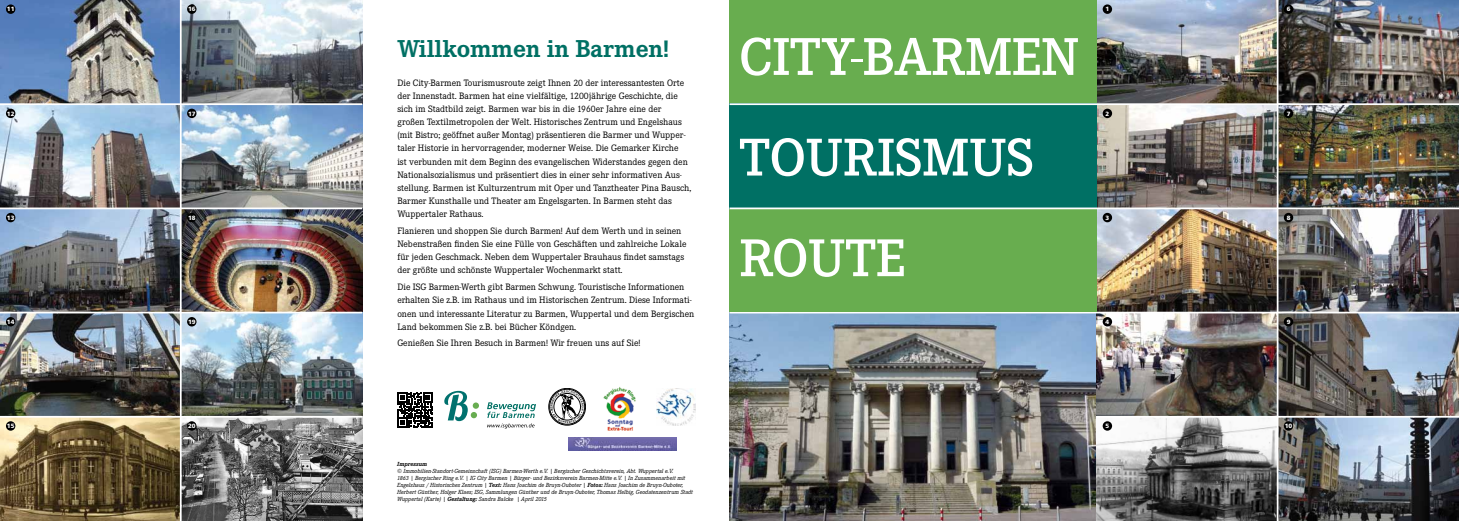
<style>
.page{position:relative;width:1459px;height:521px;background:#fff}
.page>*{position:absolute;margin:0;border:0;box-sizing:border-box;transform-origin:0 0}
.t1{font:55.12px/100.6px "Corporate CVE Demi";color:#fff}
.t2{font:700 25.38px "Corporate CVE";letter-spacing:-.005em;color:#007064}
.t3{font:9.62px/13.1px "Corporate CVE";color:#000}
.t4{font:italic 6.12px/7px "Corporate CVE";color:#000}
.t5{font:900 6.12px "Frutiger";color:#fff}
.t6{font:italic 700 6.12px "Corporate CVE";color:#000}
.s1{font-weight:700}
</style>
<div class="page">
<img style="left:729px;top:313px;width:367px;height:208px">
<img style="left:1096px;top:0;width:362px;height:521px">
<img style="left:0;top:0;width:362px;height:521px">
<div style="left:1102px;top:4px;width:10px;height:10px;background:#000;border-radius:50%"></div>
<div style="left:6px;top:4px;width:9px;height:10px;background:#000;border-radius:50%"></div>
<div style="left:1102px;top:109px;width:10px;height:9px;background:#000;border-radius:50%"></div>
<div style="left:6px;top:109px;width:9px;height:9px;background:#000;border-radius:50%"></div>
<div style="left:1102px;top:213px;width:10px;height:9px;background:#000;border-radius:50%"></div>
<div style="left:6px;top:213px;width:9px;height:9px;background:#000;border-radius:50%"></div>
<div style="left:1102px;top:317px;width:10px;height:9px;background:#000;border-radius:50%"></div>
<div style="left:6px;top:317px;width:9px;height:9px;background:#000;border-radius:50%"></div>
<div style="left:1102px;top:421px;width:10px;height:10px;background:#000;border-radius:50%"></div>
<div style="left:6px;top:421px;width:9px;height:10px;background:#000;border-radius:50%"></div>
<div style="left:1283px;top:4px;width:10px;height:10px;background:#000;border-radius:50%"></div>
<div style="left:187px;top:4px;width:9px;height:10px;background:#000;border-radius:50%"></div>
<div style="left:1283px;top:109px;width:10px;height:9px;background:#000;border-radius:50%"></div>
<div style="left:187px;top:109px;width:9px;height:9px;background:#000;border-radius:50%"></div>
<div style="left:1283px;top:213px;width:10px;height:9px;background:#000;border-radius:50%"></div>
<div style="left:187px;top:213px;width:9px;height:9px;background:#000;border-radius:50%"></div>
<div style="left:1283px;top:317px;width:10px;height:9px;background:#000;border-radius:50%"></div>
<div style="left:187px;top:317px;width:9px;height:9px;background:#000;border-radius:50%"></div>
<svg style="left:1283px;top:421px;width:10px;height:10px"></svg>
<div style="left:187px;top:421px;width:9px;height:10px;background:#000;border-radius:50%"></div>
<hr style="left:0;top:103px;width:362px;height:2px;background:#fff">
<hr style="left:0;top:207px;width:362px;height:2px;background:#fff">
<hr style="left:0;top:312px;width:362px;height:1px;background:#fff">
<hr style="left:0;top:416px;width:362px;height:2px;background:#fff">
<hr style="left:180px;top:0;width:2px;height:521px;background:#fff">
<hr style="left:729px;top:312px;width:729px;height:1px;background:#fff">
<hr style="left:1096px;top:416px;width:362px;height:2px;background:#fff">
<hr style="left:1276px;top:0;width:2px;height:521px;background:#fff">
<div style="left:729px;top:0;width:367px;height:104px;background:#68ad4f"></div>
<div style="left:729px;top:208px;width:367px;height:104px;background:#68ad4f"></div>
<div style="left:729px;top:103px;width:368px;height:105px;background:#007064"></div>
<svg style="left:444px;top:391px;width:35px;height:30px"></svg>
<svg style="left:487px;top:402px;width:49px;height:26px"></svg>
<div style="left:548px;top:388px;width:37px;height:37px;border:1px solid #000;border-radius:50%"></div>
<div style="left:549px;top:389px;width:35px;height:35px;border:1px solid #000;border-radius:50%"></div>
<svg style="left:550px;top:390px;width:34px;height:33px"></svg>
<img style="left:603px;top:387px;width:33px;height:44px">
<img style="left:657px;top:388px;width:39px;height:37px">
<img style="left:568px;top:437px;width:108px;height:13px">
<svg style="left:397px;top:392px;width:36px;height:36px"></svg>
<hr style="left:729px;top:103px;width:729px;height:2px;background:#fff">
<hr style="left:729px;top:207px;width:729px;height:2px;background:#fff">
<p class="t5" style="left:188px;top:6px;width:9px">16</p>
<p class="t5" style="left:1286px;top:6px;width:5px">6</p>
<p class="t5" style="left:7px;top:6px;width:9px">11</p>
<p class="t5" style="left:1105px;top:6px;width:5px">1</p>
<h1 class="t1" style="left:739px;top:7px;width:341px">CITY-BARMEN<br>TOURISMUS<br>ROUTE</h1>
<h2 class="t2" style="left:397px;top:34px;width:273px">Willkommen in Barmen!</h2>
<p class="t3" style="left:397px;top:76px;width:295px">Die City-Barmen Tourismusroute zeigt Ihnen 20 der interessantesten Orte der Innenstadt. Barmen hat eine vielfältige, 1200jährige Geschichte, die sich im Stadtbild zeigt. Barmen war bis in die 1960er Jahre eine der<br>großen Textilmetropolen der Welt. Historisches Zentrum und Engelshaus (mit Bistro; geöffnet außer Montag) präsentieren die Barmer und Wupper&shy;taler Historie in hervorragender, moderner Weise. Die Gemarker Kirche<br>ist verbunden mit dem Beginn des evangelischen Widerstandes gegen den Nationalsozialismus und präsentiert dies in einer sehr informativen Aus&shy;stellung. Barmen ist Kulturzentrum mit Oper und Tanztheater Pina Bausch, Barmer Kunsthalle und Theater am Engelsgarten. In Barmen steht das Wuppertaler Rathaus.</p>
<p class="t3" style="left:397px;top:224px;width:291px">Flanieren und shoppen Sie durch Barmen! Auf dem Werth und in seinen Nebenstraßen finden Sie eine Fülle von Geschäften und zahlreiche Lokale für jeden Geschmack. Neben dem Wuppertaler Brauhaus findet samstags der größte und schönste Wuppertaler Wochenmarkt statt.</p>
<p class="t3" style="left:397px;top:281px;width:298px">Die ISG Barmen-Werth gibt Barmen Schwung. Touristische Informationen erhalten Sie z.B. im Rathaus und im Historischen Zentrum. Diese Informati&shy;onen und interessante Literatur zu Barmen, Wuppertal und dem Bergischen Land bekommen Sie z.B. bei Bücher Köndgen.</p>
<p class="t3" style="left:397px;top:337px;width:245px">Genießen Sie Ihren Besuch in Barmen! Wir freuen uns auf Sie!</p>
<p class="t5" style="left:7px;top:110px;width:9px">12</p>
<p class="t5" style="left:1105px;top:110px;width:5px">2</p>
<p class="t5" style="left:188px;top:110px;width:9px">17</p>
<p class="t5" style="left:1286px;top:110px;width:5px">7</p>
<p class="t5" style="left:7px;top:214px;width:9px">13</p>
<p class="t5" style="left:1105px;top:214px;width:5px">3</p>
<p class="t5" style="left:188px;top:214px;width:9px">18</p>
<p class="t5" style="left:1286px;top:214px;width:5px">8</p>
<p class="t5" style="left:188px;top:318px;width:9px">19</p>
<p class="t5" style="left:1286px;top:318px;width:5px">9</p>
<p class="t5" style="left:7px;top:318px;width:9px">14</p>
<p class="t5" style="left:1105px;top:318px;width:5px">4</p>
<p class="t5" style="left:188px;top:422px;width:9px">20</p>
<p class="t5" style="left:1284px;top:422px;width:9px">10</p>
<p class="t5" style="left:7px;top:422px;width:9px">15</p>
<p class="t5" style="left:1105px;top:422px;width:5px">5</p>
<p class="t6" style="left:397px;top:460px;width:32px">Impressum</p>
<p class="t4" style="left:397px;top:467px;width:297px">© Immobilien-Standort-Gemeinschaft (ISG) Barmen-Werth e.V. | Bergischer Geschichtsverein, Abt. Wuppertal e.V.<br>1863 | Bergischer Ring e.V. | IG City Barmen | Bürger- und Bezirksverein Barmen-Mitte e.V. | In Zusammenarbeit mit Engelshaus / Historisches Zentrum | <span class="s1">Text:</span> Hans Joachim de Bruyn-Ouboter | <span class="s1">Fotos:</span> Hans Joachim de Bruyn-Ouboter, Herbert Günther, Holger Klaes; ISG, Sammlungen Günther und de Bruyn-Ouboter, Thomas Helbig, Geodatenzentrum Stadt Wuppertal (Karte) | <span class="s1">Gestaltung:</span> Sandra Balcke | April 2015</p>
</div>
